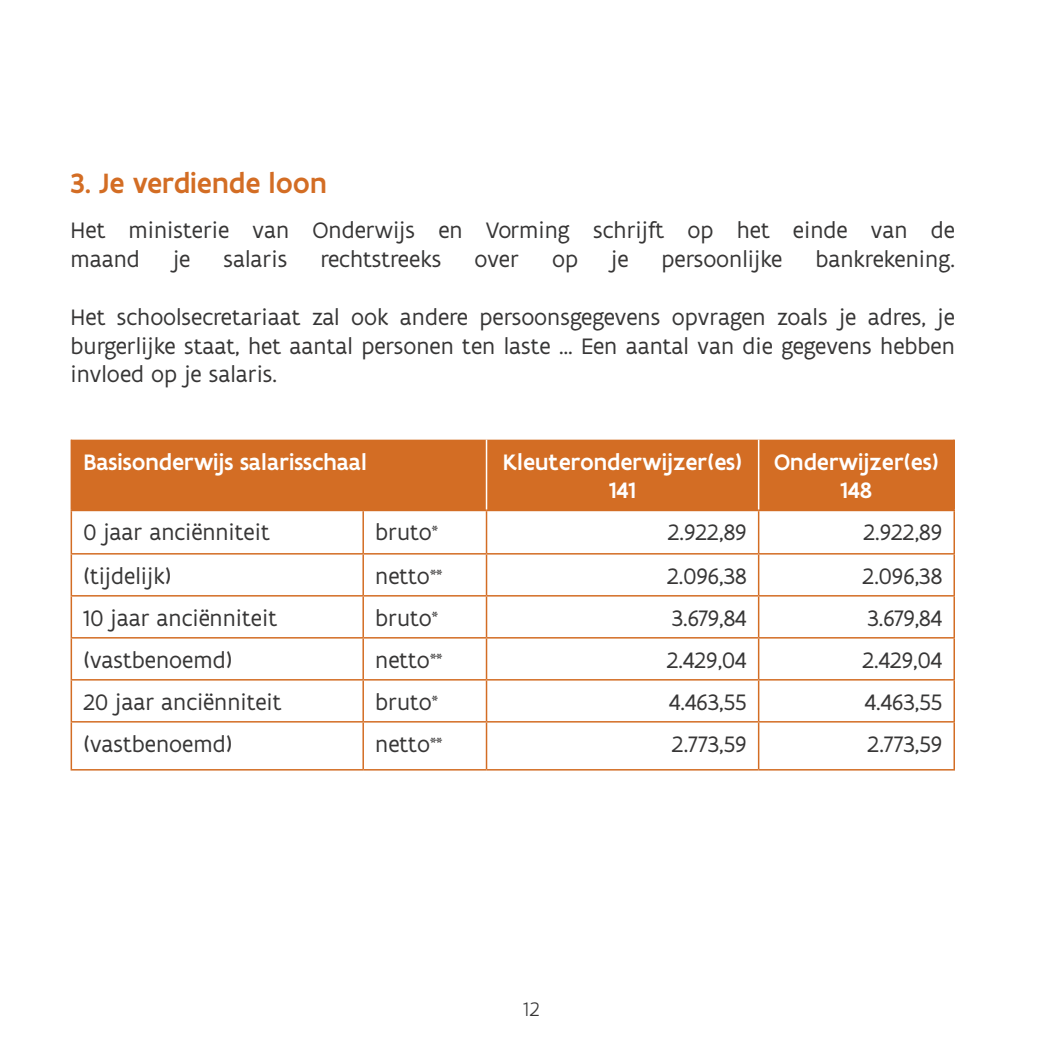
<style>
.page{position:relative;width:1063px;height:1063px;background:#fff}
.page>*{position:absolute;margin:0;border:0;box-sizing:border-box;transform-origin:0 0}
.t1{font:500 30px "Flanders Art Sans";color:#d36d24}
.t2{font:24px/28.8px "Flanders Art Sans";color:#373636}
.t3{font:500 24px/28.8px "Flanders Art Sans";color:#fff;text-align:center}
.t4{font:300 21px "Flanders Art Sans";color:#373636}
</style>
<div class="page">
<div style="left:72px;top:440px;width:881px;height:70px;background:#d36d24"></div>
<hr style="left:758px;top:440px;width:1px;height:70px;background:#fff">
<hr style="left:486px;top:440px;width:1px;height:70px;background:#fff">
<hr style="left:71px;top:510px;width:292px;height:1px;background:#d36d24">
<hr style="left:71px;top:511px;width:1px;height:42px;background:#d36d24">
<hr style="left:363px;top:510px;width:124px;height:1px;background:#d36d24">
<hr style="left:362px;top:511px;width:2px;height:42px;background:#d36d24">
<hr style="left:487px;top:510px;width:272px;height:1px;background:#d36d24">
<hr style="left:486px;top:511px;width:1px;height:42px;background:#d36d24">
<hr style="left:759px;top:510px;width:196px;height:1px;background:#d36d24">
<hr style="left:758px;top:511px;width:1px;height:42px;background:#d36d24">
<hr style="left:953px;top:511px;width:2px;height:42px;background:#d36d24">
<hr style="left:71px;top:553px;width:292px;height:2px;background:#d36d24">
<hr style="left:71px;top:555px;width:1px;height:40px;background:#d36d24">
<hr style="left:363px;top:553px;width:124px;height:2px;background:#d36d24">
<hr style="left:362px;top:555px;width:2px;height:40px;background:#d36d24">
<hr style="left:487px;top:553px;width:272px;height:2px;background:#d36d24">
<hr style="left:486px;top:555px;width:1px;height:40px;background:#d36d24">
<hr style="left:759px;top:553px;width:196px;height:2px;background:#d36d24">
<hr style="left:758px;top:555px;width:1px;height:40px;background:#d36d24">
<hr style="left:953px;top:555px;width:2px;height:40px;background:#d36d24">
<hr style="left:71px;top:595px;width:292px;height:2px;background:#d36d24">
<hr style="left:71px;top:597px;width:1px;height:40px;background:#d36d24">
<hr style="left:363px;top:595px;width:124px;height:2px;background:#d36d24">
<hr style="left:362px;top:597px;width:2px;height:40px;background:#d36d24">
<hr style="left:487px;top:595px;width:272px;height:2px;background:#d36d24">
<hr style="left:486px;top:597px;width:1px;height:40px;background:#d36d24">
<hr style="left:759px;top:595px;width:196px;height:2px;background:#d36d24">
<hr style="left:758px;top:597px;width:1px;height:40px;background:#d36d24">
<hr style="left:953px;top:597px;width:2px;height:40px;background:#d36d24">
<hr style="left:71px;top:637px;width:292px;height:2px;background:#d36d24">
<hr style="left:71px;top:639px;width:1px;height:40px;background:#d36d24">
<hr style="left:363px;top:637px;width:124px;height:2px;background:#d36d24">
<hr style="left:362px;top:639px;width:2px;height:40px;background:#d36d24">
<hr style="left:487px;top:637px;width:272px;height:2px;background:#d36d24">
<hr style="left:486px;top:639px;width:1px;height:40px;background:#d36d24">
<hr style="left:759px;top:637px;width:196px;height:2px;background:#d36d24">
<hr style="left:758px;top:639px;width:1px;height:40px;background:#d36d24">
<hr style="left:953px;top:639px;width:2px;height:40px;background:#d36d24">
<hr style="left:71px;top:679px;width:292px;height:2px;background:#d36d24">
<hr style="left:71px;top:681px;width:1px;height:40px;background:#d36d24">
<hr style="left:363px;top:679px;width:124px;height:2px;background:#d36d24">
<hr style="left:362px;top:681px;width:2px;height:40px;background:#d36d24">
<hr style="left:487px;top:679px;width:272px;height:2px;background:#d36d24">
<hr style="left:486px;top:681px;width:1px;height:40px;background:#d36d24">
<hr style="left:759px;top:679px;width:196px;height:2px;background:#d36d24">
<hr style="left:758px;top:681px;width:1px;height:40px;background:#d36d24">
<hr style="left:953px;top:681px;width:2px;height:40px;background:#d36d24">
<hr style="left:71px;top:721px;width:292px;height:2px;background:#d36d24">
<hr style="left:71px;top:723px;width:1px;height:46px;background:#d36d24">
<hr style="left:363px;top:721px;width:124px;height:2px;background:#d36d24">
<hr style="left:362px;top:723px;width:2px;height:46px;background:#d36d24">
<hr style="left:487px;top:721px;width:272px;height:2px;background:#d36d24">
<hr style="left:486px;top:723px;width:1px;height:46px;background:#d36d24">
<hr style="left:759px;top:721px;width:196px;height:2px;background:#d36d24">
<hr style="left:758px;top:723px;width:1px;height:46px;background:#d36d24">
<hr style="left:953px;top:723px;width:2px;height:46px;background:#d36d24">
<hr style="left:71px;top:769px;width:292px;height:2px;background:#d36d24">
<hr style="left:363px;top:769px;width:124px;height:2px;background:#d36d24">
<hr style="left:487px;top:769px;width:272px;height:2px;background:#d36d24">
<hr style="left:759px;top:769px;width:196px;height:2px;background:#d36d24">
<hr style="left:71px;top:440px;width:1px;height:70px;background:#d36d24">
<hr style="left:953px;top:440px;width:2px;height:70px;background:#d36d24">
<p class="t1" style="left:71px;top:164px;width:258px">3. Je verdiende loon</p>
<p class="t2" style="left:71px;top:217px;width:886px">Het ministerie van Onderwijs en Vorming schrijft op het einde van de maand</p>
<p class="t2" style="left:173px;top:245px;width:19px">je</p>
<p class="t2" style="left:223px;top:245px;width:65px">salaris</p>
<p class="t2" style="left:320px;top:245px;width:123px">rechtstreeks</p>
<p class="t2" style="left:474px;top:245px;width:46px">over</p>
<p class="t2" style="left:552px;top:245px;width:28px">op</p>
<p class="t2" style="left:611px;top:245px;width:19px">je</p>
<p class="t2" style="left:662px;top:245px;width:122px">persoonlijke</p>
<p class="t2" style="left:815px;top:245px;width:141px">bankrekening.</p>
<p class="t2" style="left:71px;top:303px;width:886px;text-align:justify">Het schoolsecretariaat zal ook andere persoonsgegevens opvragen zoals je adres, je burgerlijke staat, het aantal personen ten laste … Een aantal van die gegevens hebben invloed op je salaris.</p>
<p class="t3" style="left:83px;top:448px;width:285px">Basisonderwijs salarisschaal</p>
<p class="t3" style="left:503px;top:448px;width:241px">Kleuteronderwijzer(es)<br>141</p>
<p class="t3" style="left:774px;top:448px;width:166px">Onderwijzer(es)<br>148</p>
<p class="t2" style="left:83px;top:519px;width:188px">0 jaar anciënniteit</p>
<p class="t2" style="left:375px;top:519px;width:64px">bruto<sup>*</sup></p>
<p class="t2" style="left:668px;top:519px;width:80px">2.922,89</p>
<p class="t2" style="left:863px;top:519px;width:80px">2.922,89</p>
<p class="t2" style="left:83px;top:562px;width:90px">(tijdelijk)</p>
<p class="t2" style="left:375px;top:562px;width:69px">netto<sup>**</sup></p>
<p class="t2" style="left:667px;top:562px;width:81px">2.096,38</p>
<p class="t2" style="left:863px;top:562px;width:81px">2.096,38</p>
<p class="t2" style="left:83px;top:604px;width:195px">10 jaar anciënniteit</p>
<p class="t2" style="left:375px;top:604px;width:64px">bruto<sup>*</sup></p>
<p class="t2" style="left:672px;top:604px;width:76px">3.679,84</p>
<p class="t2" style="left:867px;top:604px;width:76px">3.679,84</p>
<p class="t2" style="left:83px;top:646px;width:151px">(vastbenoemd)</p>
<p class="t2" style="left:375px;top:646px;width:69px">netto<sup>**</sup></p>
<p class="t2" style="left:667px;top:646px;width:81px">2.429,04</p>
<p class="t2" style="left:862px;top:646px;width:81px">2.429,04</p>
<p class="t2" style="left:83px;top:688px;width:200px">20 jaar anciënniteit</p>
<p class="t2" style="left:375px;top:688px;width:64px">bruto<sup>*</sup></p>
<p class="t2" style="left:669px;top:688px;width:79px">4.463,55</p>
<p class="t2" style="left:865px;top:688px;width:79px">4.463,55</p>
<p class="t2" style="left:83px;top:730px;width:151px">(vastbenoemd)</p>
<p class="t2" style="left:375px;top:730px;width:69px">netto<sup>**</sup></p>
<p class="t2" style="left:672px;top:730px;width:76px">2.773,59</p>
<p class="t2" style="left:868px;top:730px;width:76px">2.773,59</p>
<p class="t4" style="left:523px;top:997px;width:18px">12</p>
</div>
